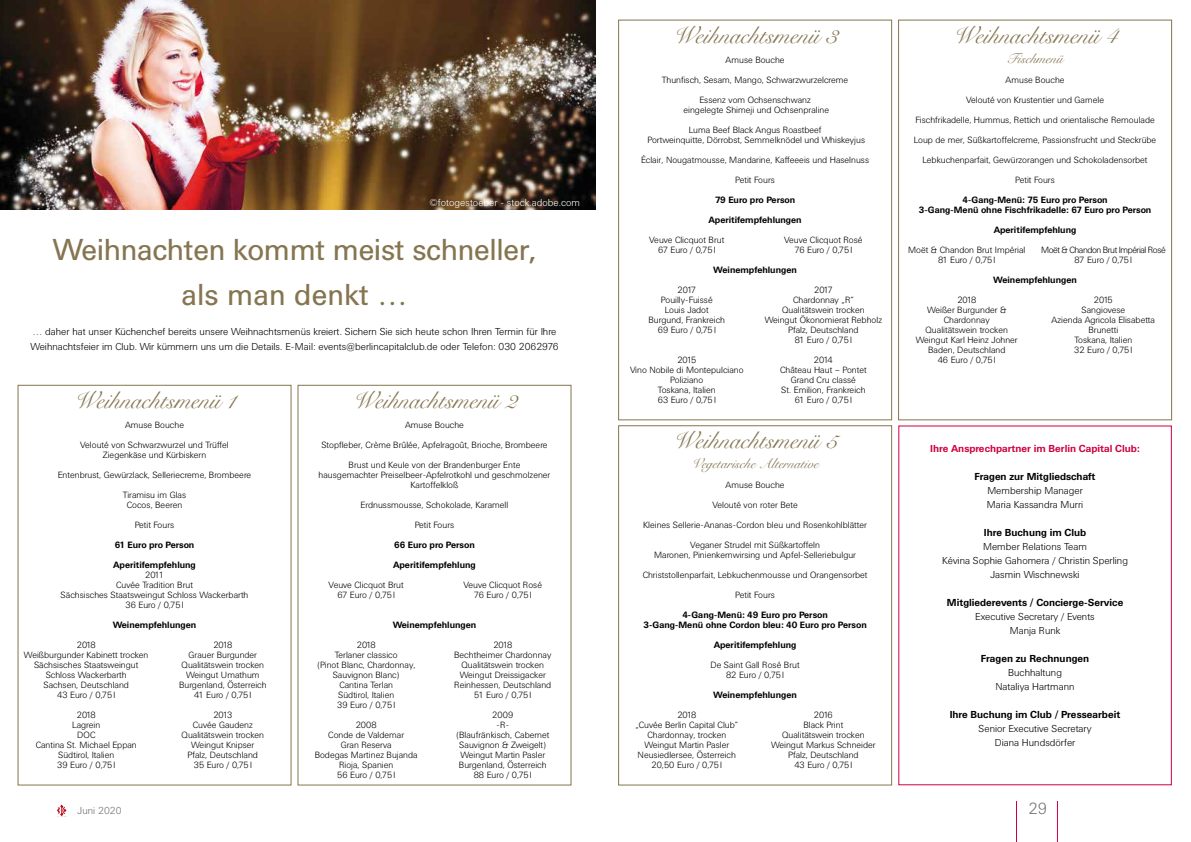
<style>
.page{position:relative;width:1191px;height:842px;background:#fff}
.page>*{position:absolute;margin:0;border:0;box-sizing:border-box;transform-origin:0 0}
.t1{font:30px/45.1px "Univers BQ";letter-spacing:-.015em;color:#857550;text-align:center}
.t2{font:24px "Snell Roundhand";color:#857550}
.t3{font:300 16px "Univers BQ";color:#707172}
.t4{font:14px "Snell Roundhand";color:#857550}
.t5{font:300 10px/14px "Univers BQ";color:#000;text-align:center}
.t6{font:700 10px "Univers BQ";color:#000}
.t7{font:700 10px "Univers BQ";color:#cf003f}
.t8{font:300 10px "Univers BQ";color:#fff}
.t9{font:300 10px "Univers BQ";color:#707172}
.t10{font:300 9px/10px "Univers BQ";color:#000;text-align:center}
.t11{font:700 9px/10px "Univers BQ";color:#000;text-align:center}
.t12{font:300 9px/10px "Univers BQ";letter-spacing:-.05em;color:#000;text-align:center}
</style>
<div class="page">
<hr style="left:1016px;top:801px;width:1px;height:41px;background:#cf003f">
<hr style="left:1057px;top:801px;width:1px;height:41px;background:#cf003f">
<svg style="left:57px;top:804px;width:9px;height:12px"></svg>
<img style="left:0;top:0;width:595px;height:210px">
<div style="left:618px;top:20px;width:274px;height:400px;border:1px solid #857550"></div>
<div style="left:898px;top:20px;width:273px;height:400px;border:1px solid #857550"></div>
<div style="left:618px;top:425px;width:274px;height:360px;border:1px solid #857550"></div>
<p class="t8" style="left:429px;top:197px;width:152px">©fotogestoeber - stock.adobe.com</p>
<h1 class="t1" style="left:53px;top:228px;width:485px">Weihnachten kommt meist schneller, als man denkt …</h1>
<p class="t5" style="left:30px;top:325px;width:530px;line-height:15px;text-align:left">… daher hat unser Küchenchef bereits unsere Weihnachtsmenüs kreiert. Sichern Sie sich heute schon Ihren Termin für Ihre<br>Weihnachtsfeier im Club. Wir kümmern uns um die Details. E-Mail: events@berlincapitalclub.de oder Telefon: 030 2062976</p>
<h2 class="t2" style="left:74px;top:386px;width:163px">Weihnachtsmenü 1</h2>
<p class="t10" style="left:125px;top:420px;width:60px">Amuse Bouche</p>
<p class="t10" style="left:80px;top:440px;width:150px">Velouté von Schwarzwurzel und Trüffel<br>Ziegenkäse und Kürbiskern</p>
<p class="t10" style="left:58px;top:470px;width:195px">Entenbrust, Gewürzlack, Selleriecreme, Brombeere</p>
<p class="t10" style="left:123px;top:490px;width:65px">Tiramisu im Glas<br>Cocos, Beeren</p>
<p class="t10" style="left:135px;top:520px;width:41px">Petit Fours</p>
<p class="t11" style="left:115px;top:540px;width:81px">61 Euro pro Person</p>
<p class="t11" style="left:113px;top:560px;width:84px">Aperitifempfehlung</p>
<p class="t10" style="left:61px;top:570px;width:189px">2011<br>Cuvée Tradition Brut<br>Sächsisches Staatsweingut Schloss Wackerbarth<br>36 Euro / 0,75l</p>
<p class="t11" style="left:113px;top:620px;width:85px">Weinempfehlungen</p>
<p class="t10" style="left:24px;top:640px;width:126px">2018<br>Weißburgunder Kabinett trocken<br>Sächsisches Staatsweingut<br>Schloss Wackerbarth<br>Sachsen, Deutschland<br>43 Euro / 0,75l</p>
<p class="t10" style="left:36px;top:710px;width:103px">2018<br>Lagrein<br>DOC<br>Cantina St. Michael Eppan<br>Südtirol, Italien<br>39 Euro / 0,75l</p>
<h2 class="t2" style="left:352px;top:386px;width:166px">Weihnachtsmenü 2</h2>
<p class="t10" style="left:405px;top:420px;width:60px">Amuse Bouche</p>
<p class="t10" style="left:321px;top:440px;width:228px">Stopfleber, Crème Brûlée, Apfelragoût, Brioche, Brombeere</p>
<p class="t10" style="left:318px;top:460px;width:233px">Brust und Keule von der Brandenburger Ente hausgemachter Preiselbeer-Apfelrotkohl und geschmolzener<br>Kartoffelkloß</p>
<p class="t10" style="left:361px;top:500px;width:149px">Erdnussmousse, Schokolade, Karamell</p>
<p class="t10" style="left:415px;top:520px;width:41px">Petit Fours</p>
<p class="t11" style="left:394px;top:540px;width:82px">66 Euro pro Person</p>
<p class="t11" style="left:393px;top:560px;width:84px">Aperitifempfehlung</p>
<p class="t10" style="left:329px;top:580px;width:77px">Veuve Clicquot Brut<br>67 Euro / 0,75l</p>
<p class="t10" style="left:463px;top:580px;width:80px">Veuve Clicquot Rosé<br>76 Euro / 0,75l</p>
<p class="t11" style="left:393px;top:620px;width:85px">Weinempfehlungen</p>
<p class="t10" style="left:317px;top:640px;width:100px">2018<br>Terlaner classico<br>(Pinot Blanc, Chardonnay,<br>Sauvignon Blanc)<br>Cantina Terlan<br>Südtirol, Italien<br>39 Euro / 0,75l</p>
<p class="t10" style="left:315px;top:720px;width:105px">2008<br>Conde de Valdemar<br>Gran Reserva<br>Bodegas Martinez Bujanda<br>Rioja, Spanien<br>56 Euro / 0,75l</p>
<p class="t10" style="left:179px;top:640px;width:89px">2018<br>Grauer Burgunder<br>Qualitätswein trocken<br>Weingut Umathum<br>Burgenland, Österreich<br>41 Euro / 0,75l</p>
<p class="t10" style="left:182px;top:710px;width:84px">2013<br>Cuvée Gaudenz<br>Qualitätswein trocken<br>Weingut Knipser<br>Pfalz, Deutschland<br>35 Euro / 0,75l</p>
<p class="t10" style="left:454px;top:640px;width:99px">2018<br>Bechtheimer Chardonnay<br>Qualitätswein trocken<br>Weingut Dreissigacker<br>Reinhessen, Deutschland<br>51 Euro / 0,75l</p>
<p class="t10" style="left:456px;top:710px;width:95px">2009<br>-R-<br>(Blaufränkisch, Cabernet<br>Sauvignon &amp; Zweigelt)<br>Weingut Martin Pasler<br>Burgenland, Österreich<br>88 Euro / 0,75l</p>
<h2 class="t2" style="left:673px;top:21px;width:166px">Weihnachtsmenü 3</h2>
<p class="t10" style="left:725px;top:55px;width:60px">Amuse Bouche</p>
<p class="t10" style="left:662px;top:75px;width:188px">Thunfisch, Sesam, Mango, Schwarzwurzelcreme</p>
<p class="t10" style="left:683px;top:95px;width:147px">Essenz vom Ochsenschwanz eingelegte Shimeji und Ochsenpraline</p>
<p class="t10" style="left:647px;top:125px;width:219px">Luma Beef Black Angus Roastbeef<br>Portweinquitte, Dörrobst, Semmelknödel und Whiskeyjus</p>
<p class="t10" style="left:641px;top:155px;width:230px">Éclair, Nougatmousse, Mandarine, Kaffeeeis und Haselnuss</p>
<p class="t10" style="left:735px;top:175px;width:41px">Petit Fours</p>
<p class="t11" style="left:715px;top:195px;width:82px">79 Euro pro Person</p>
<p class="t11" style="left:708px;top:215px;width:95px">Aperitifempfehlungen</p>
<p class="t10" style="left:649px;top:235px;width:77px">Veuve Clicquot Brut<br>67 Euro / 0,75l</p>
<p class="t10" style="left:784px;top:235px;width:80px">Veuve Clicquot Rosé<br>76 Euro / 0,75l</p>
<p class="t11" style="left:713px;top:265px;width:85px">Weinempfehlungen</p>
<p class="t10" style="left:648px;top:285px;width:78px">2017<br>Pouilly-Fuissé<br>Louis Jadot<br>Burgund, Frankreich<br>69 Euro / 0,75l</p>
<p class="t10" style="left:630px;top:355px;width:115px">2015<br>Vino Nobile di Montepulciano<br>Poliziano<br>Toskana, Italien<br>63 Euro / 0,75l</p>
<p class="t10" style="left:764px;top:285px;width:119px">2017<br>Chardonnay „R“<br>Qualitätswein trocken<br>Weingut Ökonomierat Rebholz<br>Pfalz, Deutschland<br>81 Euro / 0,75l</p>
<p class="t10" style="left:780px;top:355px;width:88px">2014<br>Château Haut – Pontet<br>Grand Cru classé<br>St. Emilion, Frankreich<br>61 Euro / 0,75l</p>
<h2 class="t2" style="left:673px;top:427px;width:166px">Weihnachtsmenü 5</h2>
<h3 class="t4" style="left:691px;top:456px;width:128px">Vegetarische Alternative</h3>
<p class="t10" style="left:725px;top:481px;width:60px">Amuse Bouche</p>
<p class="t10" style="left:712px;top:501px;width:87px">Velouté von roter Bete</p>
<p class="t10" style="left:643px;top:521px;width:225px">Kleines Sellerie-Ananas-Cordon bleu und Rosenkohlblätter</p>
<p class="t10" style="left:654px;top:541px;width:203px">Veganer Strudel mit Süßkartoffeln<br>Maronen, Pinienkernwirsing und Apfel-Selleriebulgur</p>
<p class="t10" style="left:642px;top:571px;width:226px">Christstollenparfait, Lebkuchenmousse und Orangensorbet</p>
<p class="t10" style="left:735px;top:591px;width:41px">Petit Fours</p>
<p class="t11" style="left:643px;top:610px;width:225px">4-Gang-Menü: 49 Euro pro Person<br>3-Gang-Menü ohne Cordon bleu: 40 Euro pro Person</p>
<p class="t11" style="left:714px;top:640px;width:84px">Aperitifempfehlung</p>
<p class="t10" style="left:710px;top:661px;width:91px">De Saint Gall Rosé Brut<br>82 Euro / 0,75l</p>
<p class="t11" style="left:713px;top:690px;width:85px">Weinempfehlungen</p>
<p class="t10" style="left:635px;top:711px;width:104px">2018<br>„Cuvée Berlin Capital Club“<br>Chardonnay, trocken<br>Weingut Martin Pasler<br>Neusiedlersee, Österreich<br>20,50 Euro / 0,75l</p>
<p class="t10" style="left:771px;top:711px;width:106px">2016<br>Black Print<br>Qualitätswein trocken<br>Weingut Markus Schneider<br>Pfalz, Deutschland<br>43 Euro / 0,75l</p>
<h2 class="t2" style="left:953px;top:21px;width:166px">Weihnachtsmenü 4</h2>
<h3 class="t4" style="left:1007px;top:50px;width:57px">Fischmenü</h3>
<p class="t10" style="left:1005px;top:75px;width:60px">Amuse Bouche</p>
<p class="t10" style="left:966px;top:95px;width:139px">Velouté von Krustentier und Garnele</p>
<p class="t10" style="left:915px;top:115px;width:241px">Fischfrikadelle, Hummus, Rettich und orientalische Remoulade</p>
<p class="t10" style="left:913px;top:135px;width:244px">Loup de mer, Süßkartoffelcreme, Passionsfrucht und Steckrübe</p>
<p class="t10" style="left:922px;top:155px;width:226px">Lebkuchenparfait, Gewürzorangen und Schokoladensorbet</p>
<p class="t10" style="left:1015px;top:175px;width:41px">Petit Fours</p>
<p class="t11" style="left:918px;top:195px;width:234px">4-Gang-Menü: 75 Euro pro Person<br>3-Gang-Menü ohne Fischfrikadelle: 67 Euro pro Person</p>
<p class="t11" style="left:993px;top:225px;width:84px">Aperitifempfehlung</p>
<p class="t10" style="left:908px;top:245px;width:119px">Moët &amp; Chandon Brut Impérial<br>81 Euro / 0,75l</p>
<p class="t12" style="left:1041px;top:245px;width:126px">Moët &amp; Chandon Brut Impérial Rosé<br>87 Euro / 0,75l</p>
<p class="t11" style="left:993px;top:275px;width:85px">Weinempfehlungen</p>
<p class="t10" style="left:915px;top:295px;width:103px">2018<br>Weißer Burgunder &amp;<br>Chardonnay<br>Qualitätswein trocken<br>Weingut Karl Heinz Johner<br>Baden, Deutschland<br>46 Euro / 0,75l</p>
<p class="t10" style="left:1051px;top:295px;width:105px">2015<br>Sangiovese<br>Azienda Agricola Elisabetta<br>Brunetti<br>Toskana, Italien<br>32 Euro / 0,75l</p>
<p class="t7" style="left:930px;top:442px;width:211px">Ihre Ansprechpartner im Berlin Capital Club:</p>
<p class="t6" style="left:974px;top:470px;width:122px">Fragen zur Mitgliedschaft</p>
<p class="t5" style="left:987px;top:483px;width:98px;text-align:left">Membership Manager<br>Maria Kassandra Murri</p>
<p class="t6" style="left:984px;top:526px;width:104px">Ihre Buchung im Club</p>
<p class="t5" style="left:942px;top:539px;width:187px">Member Relations Team<br>Kévina Sophie Gahomera / Christin Sperling<br>Jasmin Wischnewski</p>
<p class="t6" style="left:947px;top:596px;width:178px">Mitgliederevents / Concierge-Service</p>
<p class="t5" style="left:975px;top:609px;width:121px">Executive Secretary / Events<br>Manja Runk</p>
<p class="t6" style="left:981px;top:652px;width:110px">Fragen zu Rechnungen</p>
<p class="t5" style="left:995px;top:665px;width:81px">Buchhaltung<br>Nataliya Hartmann</p>
<p class="t6" style="left:949px;top:708px;width:172px">Ihre Buchung im Club / Pressearbeit</p>
<p class="t5" style="left:978px;top:721px;width:114px">Senior Executive Secretary<br>Diana Hundsdörfer</p>
<p class="t9" style="left:78px;top:805px;width:45px">Juni 2020</p>
<h3 class="t3" style="left:1028px;top:799px;width:20px">29</h3>
</div>
